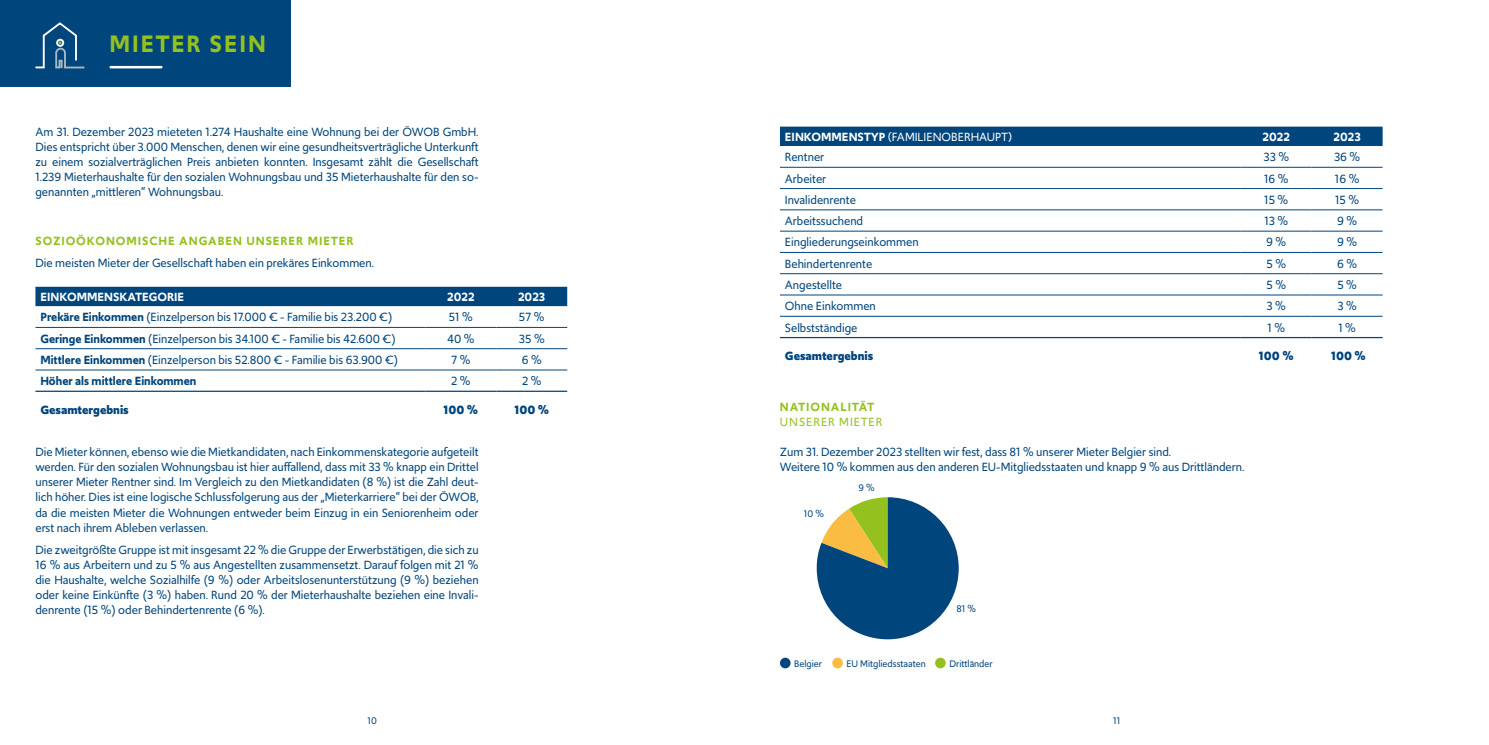
<style>
.page{position:relative;width:1489px;height:745px;background:#fff}
.page>*{position:absolute;margin:0;border:0;box-sizing:border-box;transform-origin:0 0}
.t1{font:600 25px "Upgrade";letter-spacing:.075em;color:#94c11f}
.t2{font:12.5px/15px "Upgrade";color:#00457c;text-align:justify}
.t3{font:600 12.5px "Upgrade";letter-spacing:.075em;color:#94c11f}
.t4{font:700 12.5px "Upgrade";color:#00457c}
.t5{font:600 12.5px "Upgrade";color:#fff}
.t6{font:12.5px "Upgrade";color:#fff}
.t7{font:600 12.5px "Upgrade";color:#00457c}
.t8{font:12.5px "Upgrade";letter-spacing:.075em;color:#94c11f}
.t9{font:10px "Upgrade";color:#00457c}
.s1{font-weight:600}
</style>
<div class="page">
<div style="left:0;top:0;width:291px;height:86px;background:#00457c"></div>
<hr style="left:111px;top:66px;width:50px;height:2px;background:#fff">
<div style="left:35px;top:286px;width:532px;height:20px;background:#00457c"></div>
<hr style="left:35px;top:327px;width:390px;height:1px;background:#00457c">
<hr style="left:425px;top:327px;width:71px;height:1px;background:#00457c">
<hr style="left:496px;top:327px;width:71px;height:1px;background:#00457c">
<hr style="left:35px;top:348px;width:390px;height:1px;background:#00457c">
<hr style="left:425px;top:348px;width:71px;height:1px;background:#00457c">
<hr style="left:496px;top:348px;width:71px;height:1px;background:#00457c">
<hr style="left:35px;top:369px;width:390px;height:1px;background:#00457c">
<hr style="left:425px;top:369px;width:71px;height:1px;background:#00457c">
<hr style="left:496px;top:369px;width:71px;height:1px;background:#00457c">
<hr style="left:35px;top:390px;width:390px;height:1px;background:#00457c">
<hr style="left:425px;top:390px;width:71px;height:1px;background:#00457c">
<hr style="left:496px;top:390px;width:71px;height:1px;background:#00457c">
<div style="left:780px;top:126px;width:602px;height:20px;background:#00457c"></div>
<hr style="left:780px;top:167px;width:460px;height:1px;background:#00457c">
<hr style="left:1240px;top:167px;width:71px;height:1px;background:#00457c">
<hr style="left:1311px;top:167px;width:71px;height:1px;background:#00457c">
<hr style="left:780px;top:188px;width:460px;height:1px;background:#00457c">
<hr style="left:1240px;top:188px;width:71px;height:1px;background:#00457c">
<hr style="left:1311px;top:188px;width:71px;height:1px;background:#00457c">
<hr style="left:780px;top:209px;width:460px;height:1px;background:#00457c">
<hr style="left:1240px;top:209px;width:71px;height:1px;background:#00457c">
<hr style="left:1311px;top:209px;width:71px;height:1px;background:#00457c">
<hr style="left:780px;top:231px;width:460px;height:1px;background:#00457c">
<hr style="left:1240px;top:231px;width:71px;height:1px;background:#00457c">
<hr style="left:1311px;top:231px;width:71px;height:1px;background:#00457c">
<hr style="left:780px;top:252px;width:460px;height:1px;background:#00457c">
<hr style="left:1240px;top:252px;width:71px;height:1px;background:#00457c">
<hr style="left:1311px;top:252px;width:71px;height:1px;background:#00457c">
<hr style="left:780px;top:273px;width:460px;height:1px;background:#00457c">
<hr style="left:1240px;top:273px;width:71px;height:1px;background:#00457c">
<hr style="left:1311px;top:273px;width:71px;height:1px;background:#00457c">
<hr style="left:780px;top:294px;width:460px;height:1px;background:#00457c">
<hr style="left:1240px;top:294px;width:71px;height:1px;background:#00457c">
<hr style="left:1311px;top:294px;width:71px;height:1px;background:#00457c">
<hr style="left:780px;top:316px;width:460px;height:1px;background:#00457c">
<hr style="left:1240px;top:316px;width:71px;height:1px;background:#00457c">
<hr style="left:1311px;top:316px;width:71px;height:1px;background:#00457c">
<hr style="left:780px;top:337px;width:460px;height:1px;background:#00457c">
<hr style="left:1240px;top:337px;width:71px;height:1px;background:#00457c">
<hr style="left:1311px;top:337px;width:71px;height:1px;background:#00457c">
<svg style="left:816px;top:497px;width:142px;height:142px"></svg>
<div style="left:780px;top:657px;width:10px;height:11px;background:#00457c;border-radius:50%"></div>
<div style="left:935px;top:657px;width:10px;height:11px;background:#95c11f;border-radius:50%"></div>
<div style="left:832px;top:657px;width:10px;height:11px;background:#fbbc43;border-radius:50%"></div>
<svg style="left:35px;top:22px;width:50px;height:47px"></svg>
<h1 class="t1" style="left:109px;top:27px;width:158px">MIETER SEIN</h1>
<p class="t2" style="left:35px;top:124px;width:444px">Am 31. Dezember 2023 mieteten 1.274 Haushalte eine Wohnung bei der ÖWOB GmbH.<br>Dies entspricht über 3.000 Menschen, denen wir eine gesundheitsverträgliche Unterkunft zu einem sozialverträglichen Preis anbieten konnten. Insgesamt zählt die Gesellschaft 1.239 Mieterhaushalte für den sozialen Wohnungsbau und 35 Mieterhaushalte für den so&shy;genannten „mittleren“ Wohnungsbau.</p>
<p class="t3" style="left:35px;top:232px;width:319px">SOZIOÖKONOMISCHE ANGABEN UNSERER MIETER</p>
<p class="t2" style="left:35px;top:255px;width:340px">Die meisten Mieter der Gesellschaft haben ein prekäres Einkommen.</p>
<p class="t5" style="left:40px;top:288px;width:145px">EINKOMMENSKATEGORIE</p>
<p class="t5" style="left:447px;top:288px;width:29px">2022</p>
<p class="t5" style="left:518px;top:288px;width:29px">2023</p>
<p class="t2" style="left:40px;top:309px;width:353px"><span class="s1">Prekäre Einkommen</span> (Einzelperson bis 17.000 € - Familie bis 23.200 €)</p>
<p class="t2" style="left:449px;top:309px;width:25px">51 %</p>
<p class="t2" style="left:519px;top:309px;width:27px">57 %</p>
<p class="t2" style="left:40px;top:331px;width:356px"><span class="s1">Geringe Einkommen</span> (Einzelperson bis 34.100 € - Familie bis 42.600 €)</p>
<p class="t2" style="left:447px;top:331px;width:29px">40 %</p>
<p class="t2" style="left:519px;top:331px;width:27px">35 %</p>
<p class="t2" style="left:40px;top:352px;width:359px"><span class="s1">Mittlere Einkommen</span> (Einzelperson bis 52.800 € - Familie bis 63.900 €)</p>
<p class="t2" style="left:451px;top:352px;width:21px">7 %</p>
<p class="t2" style="left:521px;top:352px;width:22px">6 %</p>
<p class="t7" style="left:40px;top:372px;width:157px">Höher als mittlere Einkommen</p>
<p class="t2" style="left:451px;top:373px;width:21px">2 %</p>
<p class="t2" style="left:522px;top:373px;width:21px">2 %</p>
<p class="t4" style="left:40px;top:401px;width:90px">Gesamtergebnis</p>
<p class="t4" style="left:443px;top:401px;width:36px">100 %</p>
<p class="t4" style="left:514px;top:401px;width:36px">100 %</p>
<p class="t2" style="left:35px;top:444px;width:444px">Die Mieter können, ebenso wie die Mietkandidaten, nach Einkommenskategorie aufgeteilt werden. Für den sozialen Wohnungsbau ist hier auffallend, dass mit 33 % knapp ein Drittel unserer Mieter Rentner sind. Im Vergleich zu den Mietkandidaten (8 %) ist die Zahl deut&shy;lich höher. Dies ist eine logische Schlussfolgerung aus der „Mieterkarriere“ bei der ÖWOB, da die meisten Mieter die Wohnungen entweder beim Einzug in ein Seniorenheim oder erst nach ihrem Ableben verlassen.</p>
<p class="t2" style="left:35px;top:541px;width:444px">Die zweitgrößte Gruppe ist mit insgesamt 22 % die Gruppe der Erwerbstätigen, die sich zu 16 % aus Arbeitern und zu 5 % aus Angestellten zusammensetzt. Darauf folgen mit 21 % die Haushalte, welche Sozialhilfe (9 %) oder Arbeitslosenunterstützung (9 %) beziehen oder keine Einkünfte (3 %) haben. Rund 20 % der Mieterhaushalte beziehen eine Invali&shy;denrente (15 %) oder Behindertenrente (6 %).</p>
<p class="t6" style="left:785px;top:128px;width:229px"><span class="s1">EINKOMMENSTYP</span> (FAMILIENOBERHAUPT)</p>
<p class="t5" style="left:1262px;top:128px;width:29px">2022</p>
<p class="t5" style="left:1333px;top:128px;width:29px">2023</p>
<p class="t2" style="left:785px;top:149px;width:41px">Rentner</p>
<p class="t2" style="left:1263px;top:149px;width:27px">33 %</p>
<p class="t2" style="left:1333px;top:149px;width:28px">36 %</p>
<p class="t2" style="left:785px;top:171px;width:43px">Arbeiter</p>
<p class="t2" style="left:1263px;top:171px;width:26px">16 %</p>
<p class="t2" style="left:1334px;top:171px;width:26px">16 %</p>
<p class="t2" style="left:785px;top:192px;width:72px">Invalidenrente</p>
<p class="t2" style="left:1264px;top:192px;width:26px">15 %</p>
<p class="t2" style="left:1334px;top:192px;width:26px">15 %</p>
<p class="t2" style="left:785px;top:213px;width:80px">Arbeitssuchend</p>
<p class="t2" style="left:1264px;top:213px;width:25px">13 %</p>
<p class="t2" style="left:1336px;top:213px;width:22px">9 %</p>
<p class="t2" style="left:785px;top:234px;width:135px">Eingliederungseinkommen</p>
<p class="t2" style="left:1266px;top:234px;width:22px">9 %</p>
<p class="t2" style="left:1336px;top:234px;width:22px">9 %</p>
<p class="t2" style="left:785px;top:256px;width:89px">Behindertenrente</p>
<p class="t2" style="left:1266px;top:256px;width:21px">5 %</p>
<p class="t2" style="left:1336px;top:256px;width:22px">6 %</p>
<p class="t2" style="left:785px;top:277px;width:59px">Angestellte</p>
<p class="t2" style="left:1266px;top:277px;width:21px">5 %</p>
<p class="t2" style="left:1337px;top:277px;width:21px">5 %</p>
<p class="t2" style="left:785px;top:298px;width:92px">Ohne Einkommen</p>
<p class="t2" style="left:1266px;top:298px;width:21px">3 %</p>
<p class="t2" style="left:1337px;top:298px;width:21px">3 %</p>
<p class="t2" style="left:785px;top:320px;width:74px">Selbstständige</p>
<p class="t2" style="left:1267px;top:320px;width:19px">1 %</p>
<p class="t2" style="left:1338px;top:320px;width:19px">1 %</p>
<p class="t4" style="left:785px;top:347px;width:90px">Gesamtergebnis</p>
<p class="t4" style="left:1258px;top:347px;width:36px">100 %</p>
<p class="t4" style="left:1330px;top:347px;width:36px">100 %</p>
<p class="t3" style="left:780px;top:399px;width:96px">NATIONALITÄT</p>
<p class="t8" style="left:780px;top:413px;width:104px">UNSERER MIETER</p>
<p class="t2" style="left:780px;top:444px;width:466px">Zum 31. Dezember 2023 stellten wir fest, dass 81 % unserer Mieter Belgier sind.<br>Weitere 10 % kommen aus den anderen EU-Mitgliedsstaaten und knapp 9 % aus Drittländern.</p>
<p class="t9" style="left:804px;top:506px;width:21px">10 %</p>
<p class="t9" style="left:858px;top:481px;width:18px">9 %</p>
<p class="t9" style="left:956px;top:602px;width:21px">81 %</p>
<p class="t9" style="left:794px;top:656px;width:29px">Belgier</p>
<p class="t9" style="left:846px;top:656px;width:81px">EU Mitgliedsstaaten</p>
<p class="t9" style="left:949px;top:656px;width:45px">Drittländer</p>
<p class="t9" style="left:367px;top:713px;width:11px">10</p>
<p class="t9" style="left:1113px;top:713px;width:9px">11</p>
</div>
